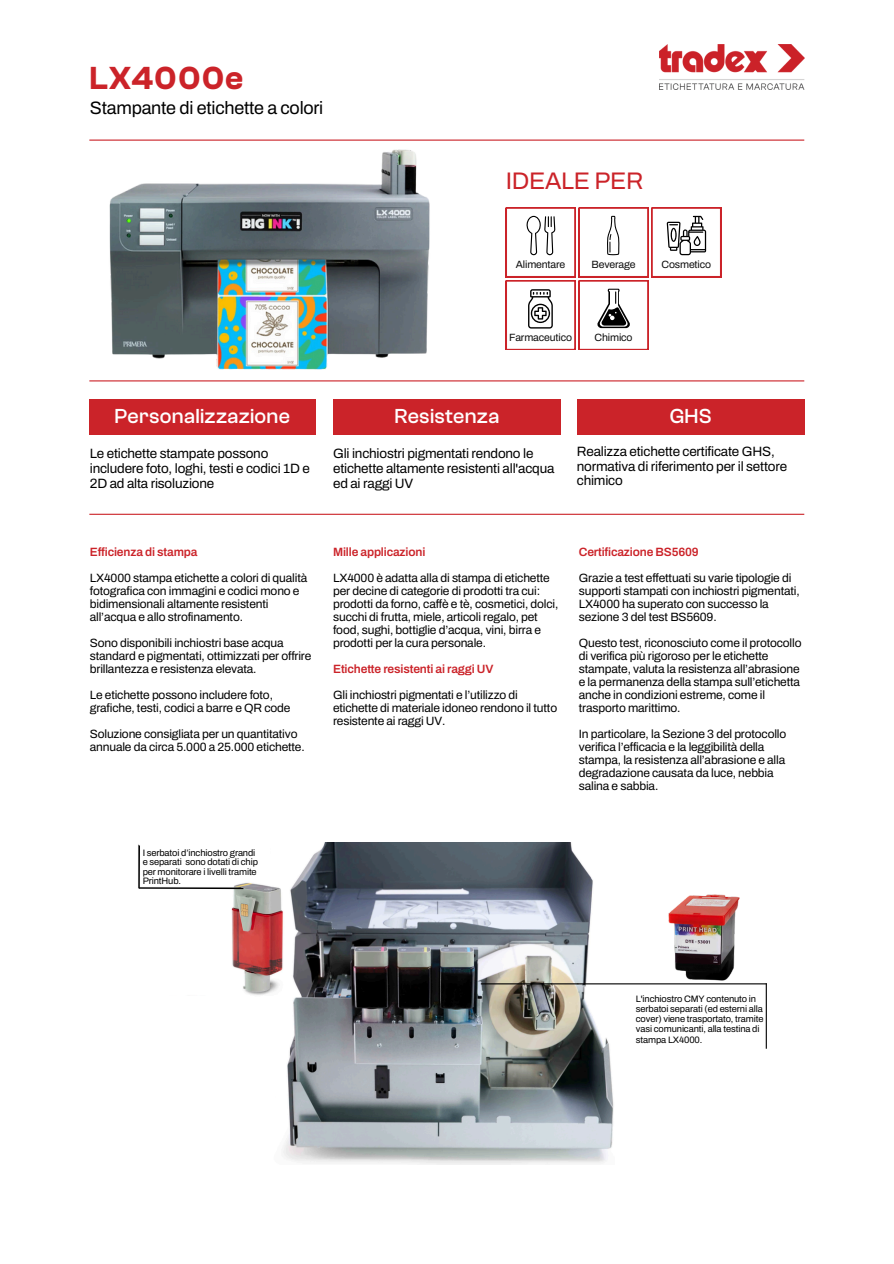
<style>
.page{position:relative;width:894px;height:1264px;background:#fff}
.page>*{position:absolute;margin:0;border:0;box-sizing:border-box;transform-origin:0 0}
.t1{font:600 33px "Clash Grotesk";letter-spacing:.015em;color:#cb2329}
.t2{font:24px "Archivo";letter-spacing:-.015em;color:#cb2329}
.t3{font:500 21px "Clash Grotesk";letter-spacing:.015em;color:#fff}
.t4{font:18px "Archivo";letter-spacing:-.015em;color:#000}
.t5{font:13.5px/14.7px "Archivo";letter-spacing:-.015em;color:#000}
.t6{font:12px/13px "Archivo";letter-spacing:-.015em;color:#000}
.t7{font:600 12px "Archivo";letter-spacing:-.015em;color:#cb2329}
.t8{font:10.5px "Archivo";letter-spacing:-.015em;color:#0e0e0e}
.t9{font:9.3px/10.1px "Archivo";letter-spacing:-.015em;color:#000}
</style>
<div class="page">
<hr style="left:89px;top:139px;width:715px;height:2px;background:#cb2329">
<hr style="left:89px;top:380px;width:715px;height:1px;background:#cb2329">
<div style="left:89px;top:399px;width:227px;height:35px;background:#cb2329"></div>
<div style="left:576px;top:399px;width:228px;height:35px;background:#cb2329"></div>
<hr style="left:89px;top:513px;width:715px;height:2px;background:#cb2329">
<img style="left:659px;top:45px;width:145px;height:45px">
<img style="left:89px;top:140px;width:360px;height:241px">
<div style="left:333px;top:399px;width:227px;height:35px;background:#cb2329"></div>
<svg style="left:505px;top:208px;width:215px;height:142px"></svg>
<hr style="left:765px;top:983px;width:1px;height:65px;background:#000">
<img style="left:138px;top:842px;width:476px;height:322px">
<div style="left:141px;top:845px;width:96px;height:38px;background:#fff"></div>
<div style="left:174px;top:845px;width:95px;height:28px;background:#fff"></div>
<img style="left:668px;top:894px;width:72px;height:87px">
<div style="left:137px;top:995px;width:103px;height:157px;background:#fff"></div>
<div style="left:177px;top:1049px;width:98px;height:89px;background:#fff"></div>
<hr style="left:480px;top:983px;width:286px;height:1px;background:#000">
<svg style="left:138px;top:887px;width:106px;height:2px"></svg>
<hr style="left:139px;top:845px;width:1px;height:43px;background:#000">
<h2 class="t1" style="left:89px;top:59px;width:155px">LX4000e</h2>
<p class="t4" style="left:90px;top:98px;width:235px">Stampante di etichette a colori</p>
<p class="t3" style="left:115px;top:404px;width:177px">Personalizzazione</p>
<p class="t2" style="left:505px;top:168px;width:139px">IDEALE PER</p>
<h1 class="t8" style="left:515px;top:259px;width:51px">Alimentare</h1>
<h5 class="t8" style="left:591px;top:259px;width:45px">Beverage</h5>
<p class="t8" style="left:509px;top:331px;width:64px">Farmaceutico</p>
<p class="t8" style="left:594px;top:331px;width:39px">Chimico</p>
<p class="t8" style="left:661px;top:259px;width:51px">Cosmetico</p>
<p class="t3" style="left:394px;top:404px;width:106px">Resistenza</p>
<p class="t3" style="left:669px;top:404px;width:43px">GHS</p>
<p class="t5" style="left:90px;top:446px;width:221px">Le etichette stampate possono includere foto, loghi, testi e codici 1D e<br>2D ad alta risoluzione</p>
<p class="t5" style="left:576px;top:444px;width:212px">Realizza etichette certificate GHS, normativa di riferimento per il settore chimico</p>
<p class="t5" style="left:333px;top:446px;width:223px">Gli inchiostri pigmentati rendono le etichette altamente resistenti all'acqua ed ai raggi UV</p>
<p class="t7" style="left:90px;top:545px;width:109px">Efficienza di stampa</p>
<p class="t6" style="left:90px;top:571px;width:219px">LX4000 stampa etichette a colori di qualità fotografica con immagini e codici mono e bidimensionali altamente resistenti all’acqua e allo strofinamento.</p>
<p class="t6" style="left:90px;top:636px;width:223px">Sono disponibili inchiostri base acqua standard e pigmentati, ottimizzati per offrire brillantezza e resistenza elevata.</p>
<p class="t6" style="left:90px;top:688px;width:202px">Le etichette possono includere foto, grafiche, testi, codici a barre e QR code</p>
<p class="t6" style="left:90px;top:727px;width:216px">Soluzione consigliata per un quantitativo annuale da circa 5.000 a 25.000 etichette.</p>
<p class="t7" style="left:333px;top:545px;width:94px">Mille applicazioni</p>
<p class="t6" style="left:333px;top:571px;width:227px">LX4000 è adatta alla di stampa di etichette per decine di categorie di prodotti tra cui: prodotti da forno, caffè e tè, cosmetici, dolci, succhi di frutta, miele, articoli regalo, pet food, sughi, bottiglie d’acqua, vini, birra e prodotti per la cura personale.</p>
<p class="t7" style="left:333px;top:662px;width:162px">Etichette resistenti ai raggi UV</p>
<h4 class="t6" style="left:333px;top:688px;width:225px">Gli inchiostri pigmentati e l’utilizzo di etichette di materiale idoneo rendono il tutto resistente ai raggi UV.</h4>
<h6 class="t7" style="left:578px;top:545px;width:121px">Certificazione BS5609</h6>
<h4 class="t6" style="left:578px;top:571px;width:222px">Grazie a test effettuati su varie tipologie di supporti stampati con inchiostri pigmentati, LX4000 ha superato con successo la sezione 3 del test BS5609.</h4>
<h6 class="t6" style="left:578px;top:636px;width:224px">Questo test, riconosciuto come il protocollo di verifica più rigoroso per le etichette stampate, valuta la resistenza all’abrasione e la permanenza della stampa sull’etichetta anche in condizioni estreme, come il trasporto marittimo.</h6>
<h3 class="t6" style="left:578px;top:727px;width:209px">In particolare, la Sezione 3 del protocollo verifica l’efficacia e la leggibilità della stampa, la resistenza all’abrasione e alla degradazione causata da luce, nebbia salina e sabbia.</h3>
<h6 class="t9" style="left:143px;top:848px;width:117px;line-height:9.3px">I serbatoi d’inchiostro grandi e separati sono dotati di chip per monitorare i livelli tramite<br>PrintHub.</h6>
<p class="t9" style="left:635px;top:994px;width:129px">L'inchiostro CMY contenuto in serbatoi separati (ed esterni alla cover) viene trasportato, tramite vasi comunicanti, alla testina di stampa LX4000.</p>
</div>
